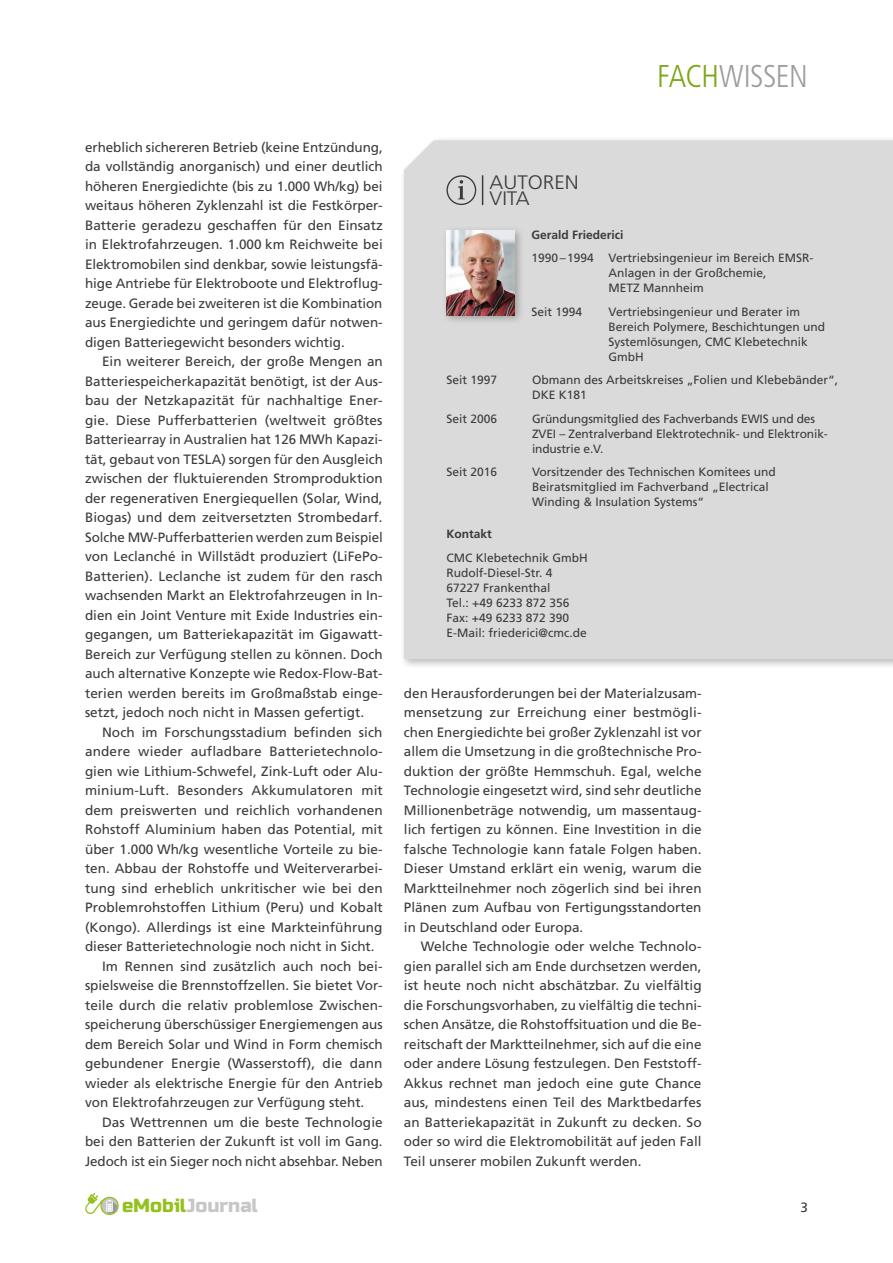
<style>
.page{position:relative;width:893px;height:1263px;background:#fff}
.page>*{position:absolute;margin:0;border:0;box-sizing:border-box;transform-origin:0 0}
.t1{font:300 condensed 31.5px "Frutiger LT Pro";letter-spacing:-.02em;color:#9c9d9d}
.t2{font:300 19.5px/16px "Frutiger LT Pro";color:#3b3b3a;scale:1.07 1}
.t3{font:18.9px "Russo One";color:#c6c6c6}
.t4{font:13.5px/19.5px "Frutiger LT Pro";color:#3b3b3a;text-align:justify}
.t5{font:12px/15px "Frutiger LT Pro";color:#3b3b3a}
.t6{font:700 12px "Frutiger LT Pro";color:#3b3b3a}
.s1{color:#7da519}
.s2{color:#95c11f}
</style>
<div class="page">
<svg style="left:85px;top:1193px;width:34px;height:22px"></svg>
<div style="left:400px;top:136px;width:493px;height:533px;background:#1a1a18;opacity:.3"></div>
<div style="left:404px;top:140px;width:489px;height:519px;background:#dadada"></div>
<hr style="left:482px;top:175px;width:1px;height:30px;background:#3b3b3a">
<div style="left:446px;top:175px;width:30px;height:30px;border:1px solid #3b3b3a;border-radius:50%"></div>
<svg style="left:458px;top:180px;width:7px;height:19px"></svg>
<div style="left:442px;top:226px;width:83px;height:99px;background:#1a1a18;opacity:.3"></div>
<img style="left:446px;top:230px;width:68px;height:85px">
<p class="t4" style="left:85px;top:137px;width:299px">erheblich sichereren Betrieb (keine Entzündung, da vollständig anorganisch) und einer deutlich höheren Energiedichte (bis zu 1.000 Wh/kg) bei weitaus höheren Zyklenzahl ist die Festkörper-Batterie geradezu geschaffen für den Einsatz in Elektrofahrzeugen. 1.000 km Reichweite bei Elektromobilen sind denkbar, sowie leistungsfä&shy;hige Antriebe für Elektroboote und Elektroflug&shy;zeuge. Gerade bei zweiteren ist die Kombination aus Energiedichte und geringem dafür notwen&shy;digen Batteriegewicht besonders wichtig.</p>
<p class="t4" style="left:85px;top:352px;width:299px;text-indent:17px">Ein weiterer Bereich, der große Mengen an Batteriespeicherkapazität benötigt, ist der Aus&shy;bau der Netzkapazität für nachhaltige Ener&shy;gie. Diese Pufferbatterien (weltweit größtes Batteriearray in Australien hat 126 MWh Kapazi&shy;tät, gebaut von TESLA) sorgen für den Ausgleich zwischen der fluktuierenden Stromproduktion der regenerativen Energiequellen (Solar, Wind, Biogas) und dem zeitversetzten Strombedarf.<br>Solche MW-Pufferbatterien werden zum Beispiel von Leclanché in Willstädt produziert (LiFePo-Batterien). Leclanche ist zudem für den rasch wachsenden Markt an Elektrofahrzeugen in In&shy;dien ein Joint Venture mit Exide Industries ein&shy;gegangen, um Batteriekapazität im Gigawatt-Bereich zur Verfügung stellen zu können. Doch auch alternative Konzepte wie Redox-Flow-Bat&shy;terien werden bereits im Großmaßstab einge&shy;setzt, jedoch noch nicht in Massen gefertigt.</p>
<p class="t4" style="left:102px;top:722px;width:282px">Noch im Forschungsstadium befinden sich</p>
<p class="t4" style="left:85px;top:742px;width:299px">andere wieder aufladbare Batterietechnolo-</p>
<p class="t4" style="left:85px;top:761px;width:299px">gien wie Lithium-Schwefel, Zink-Luft oder Alu-</p>
<p class="t4" style="left:85px;top:781px;width:299px">minium-Luft. Besonders Akkumulatoren mit</p>
<p class="t4" style="left:85px;top:800px;width:299px">dem preiswerten und reichlich vorhandenen</p>
<p class="t4" style="left:85px;top:820px;width:299px">Rohstoff Aluminium haben das Potential, mit</p>
<p class="t4" style="left:85px;top:839px;width:299px">über 1.000 Wh/kg wesentliche Vorteile zu bie-</p>
<p class="t4" style="left:85px;top:859px;width:299px">ten. Abbau der Rohstoffe und Weiterverarbei-</p>
<p class="t4" style="left:85px;top:878px;width:299px">tung sind erheblich unkritischer wie bei den</p>
<p class="t4" style="left:85px;top:898px;width:299px">Problemrohstoffen Lithium (Peru) und Kobalt</p>
<p class="t4" style="left:85px;top:917px;width:299px">(Kongo). Allerdings ist eine Markteinführung</p>
<p class="t4" style="left:85px;top:937px;width:291px">dieser Batterietechnologie noch nicht in Sicht.</p>
<p class="t4" style="left:102px;top:956px;width:282px">Im Rennen sind zusätzlich auch noch bei-</p>
<p class="t4" style="left:85px;top:976px;width:299px">spielsweise die Brennstoffzellen. Sie bietet Vor-</p>
<p class="t4" style="left:85px;top:995px;width:299px">teile durch die relativ problemlose Zwischen-</p>
<p class="t4" style="left:85px;top:1015px;width:299px">speicherung überschüssiger Energiemengen aus</p>
<p class="t4" style="left:85px;top:1034px;width:299px">dem Bereich Solar und Wind in Form chemisch</p>
<p class="t4" style="left:85px;top:1054px;width:299px">gebundener Energie (Wasserstoff), die dann</p>
<p class="t4" style="left:85px;top:1073px;width:299px">wieder als elektrische Energie für den Antrieb</p>
<p class="t4" style="left:85px;top:1093px;width:281px">von Elektrofahrzeugen zur Verfügung steht.</p>
<p class="t4" style="left:102px;top:1112px;width:282px">Das Wettrennen um die beste Technologie</p>
<p class="t4" style="left:85px;top:1132px;width:299px">bei den Batterien der Zukunft ist voll im Gang.</p>
<p class="t4" style="left:85px;top:1151px;width:299px">Jedoch ist ein Sieger noch nicht absehbar. Neben</p>
<h1 class="t1" style="left:657px;top:58px;width:152px"><span class="s1">FACH</span>WISSEN</h1>
<h2 class="t2" style="left:490px;top:174px;width:85px">AUTOREN<br>VITA</h2>
<p class="t6" style="left:531px;top:227px;width:94px">Gerald Friederici</p>
<p class="t5" style="left:608px;top:250px;width:206px;text-indent:-77px">1990–1994 Vertriebsingenieur im Bereich EMSR-<br>Anlagen in der Großchemie,<br>METZ Mannheim</p>
<p class="t5" style="left:531px;top:304px;width:52px">Seit 1994</p>
<p class="t5" style="left:608px;top:304px;width:218px">Vertriebsingenieur und Berater im<br>Bereich Polymere, Beschichtungen und<br>Systemlösungen, CMC Klebetechnik<br>GmbH</p>
<p class="t5" style="left:446px;top:372px;width:52px">Seit 1997</p>
<p class="t5" style="left:532px;top:372px;width:308px">Obmann des Arbeitskreises „Folien und Klebebänder“,<br>DKE K181</p>
<p class="t5" style="left:446px;top:411px;width:52px">Seit 2006</p>
<p class="t5" style="left:532px;top:411px;width:296px">Gründungsmitglied des Fachverbands EWIS und des<br>ZVEI – Zentralverband Elektrotechnik- und Elektronik&shy;industrie e.V.</p>
<p class="t5" style="left:446px;top:464px;width:52px">Seit 2016</p>
<p class="t5" style="left:532px;top:464px;width:245px">Vorsitzender des Technischen Komitees und<br>Beiratsmitglied im Fachverband „Electrical<br>Winding &amp; Insulation Systems“</p>
<p class="t6" style="left:446px;top:527px;width:47px">Kontakt</p>
<p class="t5" style="left:446px;top:550px;width:143px">CMC Klebetechnik GmbH<br>Rudolf-Diesel-Str. 4<br>67227 Frankenthal<br>Tel.: +49 6233 872 356<br>Fax: +49 6233 872 390<br>E-Mail: friederici@cmc.de</p>
<p class="t4" style="left:404px;top:683px;width:299px">den Herausforderungen bei der Materialzusam&shy;mensetzung zur Erreichung einer bestmögli&shy;chen Energiedichte bei großer Zyklenzahl ist vor allem die Umsetzung in die großtechnische Pro&shy;duktion der größte Hemmschuh. Egal, welche Technologie eingesetzt wird, sind sehr deutliche Millionenbeträge notwendig, um massentaug&shy;lich fertigen zu können. Eine Investition in die falsche Technologie kann fatale Folgen haben.<br>Dieser Umstand erklärt ein wenig, warum die Marktteilnehmer noch zögerlich sind bei ihren Plänen zum Aufbau von Fertigungsstandorten in Deutschland oder Europa.</p>
<p class="t4" style="left:404px;top:937px;width:299px;text-indent:17px">Welche Technologie oder welche Technolo&shy;gien parallel sich am Ende durchsetzen werden, ist heute noch nicht abschätzbar. Zu vielfältig die Forschungsvorhaben, zu vielfältig die techni&shy;schen Ansätze, die Rohstoffsituation und die Be&shy;reitschaft der Marktteilnehmer, sich auf die eine oder andere Lösung festzulegen. Den Feststoff-Akkus rechnet man jedoch eine gute Chance aus, mindestens einen Teil des Marktbedarfes an Batteriekapazität in Zukunft zu decken. So oder so wird die Elektromobilität auf jeden Fall Teil unserer mobilen Zukunft werden.</p>
<h3 class="t3" style="left:122px;top:1194px;width:138px"><span class="s2">eMobil</span>Journal</h3>
<p class="t4" style="left:800px;top:1197px;width:9px">3</p>
</div>
